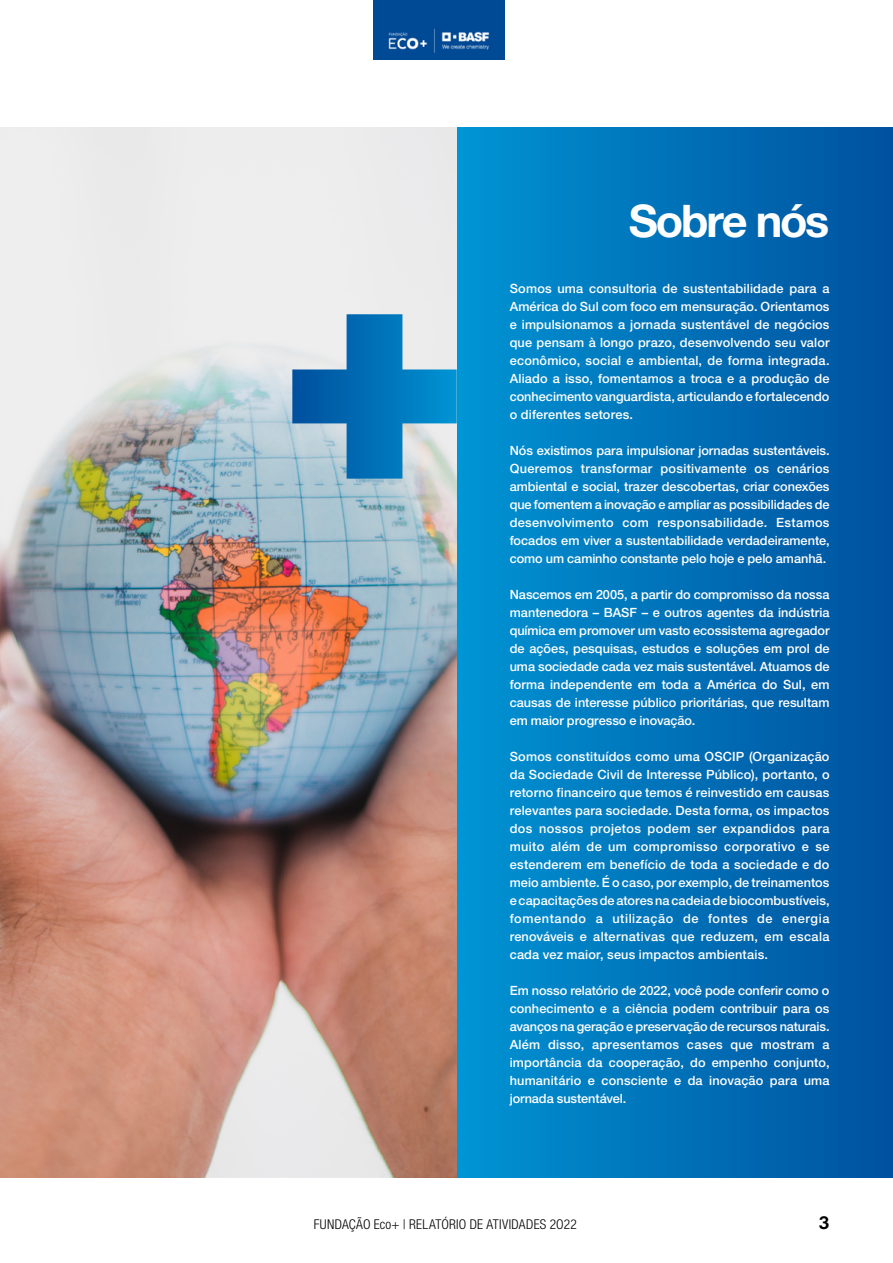
<style>
.page{position:relative;width:893px;height:1263px;background:#fff}
.page>*{position:absolute;margin:0;border:0;box-sizing:border-box;transform-origin:0 0}
.t1{font:700 45px "Helvetica Finanz Std";letter-spacing:-.05em;color:#fff}
.t2{font:700 18px "Helvetica Finanz Std";color:#000}
.t3{font:300 condensed 13.5px "Helvetica Finanz Std";letter-spacing:.02em;color:#000}
.t4{font:500 12.75px/18px "Helvetica Finanz Std";color:#fff;text-align:justify}
</style>
<div class="page">
<img style="left:0;top:128px;width:457px;height:1050px">
<div style="left:457px;top:128px;width:436px;height:1050px;background:linear-gradient(to right,#0094d4,#00519e)"></div>
<div style="left:373px;top:0;width:131px;height:60px;background:#004a95"></div>
<img style="left:388px;top:28px;width:102px;height:25px">
<svg style="left:292px;top:314px;width:165px;height:165px;background:#62a3cb"></svg>
<h1 class="t1" style="left:629px;top:194px;width:202px">Sobre nós</h1>
<p class="t4" style="left:510px;top:279px;width:321px">Somos uma consultoria de sustentabilidade para a América do Sul com foco em mensuração. Orientamos e impulsionamos a jornada sustentável de negócios que pensam à longo prazo, desenvolvendo seu valor econômico, social e ambiental, de forma integrada.<br>Aliado a isso, fomentamos a troca e a produção de conhecimento vanguardista, articulando e fortalecendo o diferentes setores.</p>
<p class="t4" style="left:510px;top:441px;width:321px">Nós existimos para impulsionar jornadas sustentáveis.<br>Queremos transformar positivamente os cenários ambiental e social, trazer descobertas, criar conexões que fomentem a inovação e ampliar as possibilidades de desenvolvimento com responsabilidade. Estamos focados em viver a sustentabilidade verdadeiramente, como um caminho constante pelo hoje e pelo amanhã.</p>
<p class="t4" style="left:510px;top:585px;width:321px">Nascemos em 2005, a partir do compromisso da nossa mantenedora – BASF – e outros agentes da indústria química em promover um vasto ecossistema agregador de ações, pesquisas, estudos e soluções em prol de uma sociedade cada vez mais sustentável. Atuamos de forma independente em toda a América do Sul, em causas de interesse público prioritárias, que resultam em maior progresso e inovação.</p>
<p class="t4" style="left:510px;top:747px;width:321px">Somos constituídos como uma OSCIP (Organização da Sociedade Civil de Interesse Público), portanto, o retorno financeiro que temos é reinvestido em causas relevantes para sociedade. Desta forma, os impactos dos nossos projetos podem ser expandidos para muito além de um compromisso corporativo e se estenderem em benefício de toda a sociedade e do meio ambiente. É o caso, por exemplo, de treinamentos e capacitações de atores na cadeia de biocombustíveis, fomentando a utilização de fontes de energia renováveis e alternativas que reduzem, em escala cada vez maior, seus impactos ambientais.</p>
<p class="t4" style="left:510px;top:981px;width:321px">Em nosso relatório de 2022, você pode conferir como o conhecimento e a ciência podem contribuir para os avanços na geração e preservação de recursos naturais.<br>Além disso, apresentamos cases que mostram a importância da cooperação, do empenho conjunto, humanitário e consciente e da inovação para uma jornada sustentável.</p>
<p class="t3" style="left:314px;top:1216px;width:265px">FUNDAÇÃO Eco+ | RELATÓRIO DE ATIVIDADES 2O22</p>
<h2 class="t2" style="left:819px;top:1212px;width:12px">3</h2>
</div>
